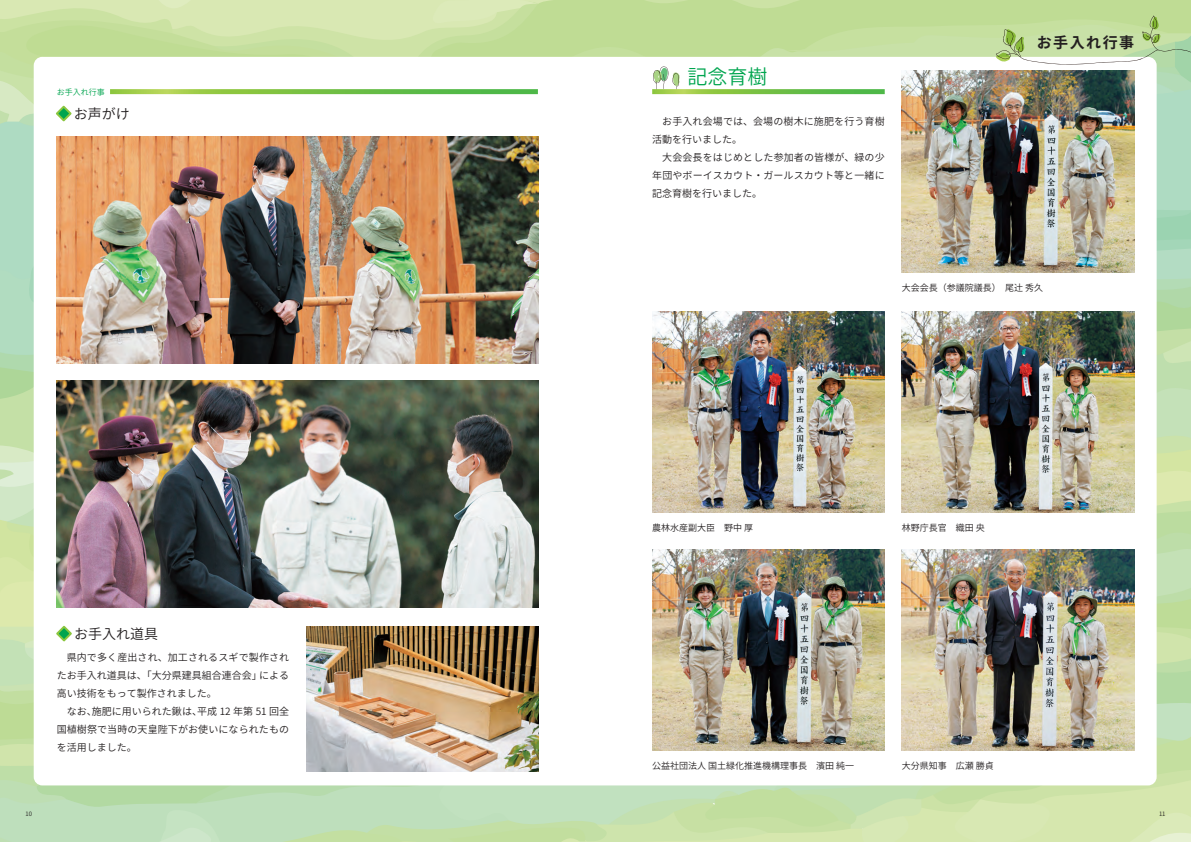
<style>
.page{position:relative;width:1191px;height:842px;background:#fff}
.page>*{position:absolute;margin:0;border:0;box-sizing:border-box;transform-origin:0 0}
.t1{font:600 20px "Noto Sans CJ Kjp";color:#00a54f}
.t2{font:700 15px "Noto Sans CJ Kjp";letter-spacing:.1em;color:#231f20}
.t3{font:600 14px "Noto Sans CJ Kjp";color:#231f20}
.t4{font:600 10px/18px "Noto Sans CJ Kjp";letter-spacing:.01em;color:#231f20}
.t5{font:600 9px "Noto Sans CJ Kjp";color:#231f20}
.t6{font:600 8px "Noto Sans CJ Kjp";color:#00a54f}
.t7{font:600 6px "Noto Sans CJ Kjp";color:#231f20}
.s1{color:#00a54f}
</style>
<div class="page">
<img style="left:0;top:0;width:1191px;height:842px">
<svg style="left:652px;top:89px;width:232px;height:5px"></svg>
<svg style="left:110px;top:89px;width:428px;height:5px;background:#7ac34b"></svg>
<p class="t6" style="left:57px;top:87px;width:49px">お手入れ行事</p>
<h3 class="t3" style="left:57px;top:106px;width:75px"><span class="s1">◆</span> お声がけ</h3>
<h3 class="t3" style="left:57px;top:626px;width:103px"><span class="s1">◆</span> お手入れ道具</h3>
<p class="t4" style="left:57px;top:648px;width:234px;text-indent:10px">県内で多く産出され、加工されるスギで製作されたお手入れ道具は、「大分県建具組合連合会」による高い技術をもって製作されました。<br>　なお、施肥に用いられた鍬は、平成 12 年第 51 回全国植樹祭で当時の天皇陛下がお使いになられたものを活用しました。</p>
<h1 class="t1" style="left:687px;top:66px;width:81px">記念育樹</h1>
<p class="t4" style="left:652px;top:112px;width:234px;text-indent:10px">お手入れ会場では、会場の樹木に施肥を行う育樹活動を行いました。<br>　大会会長をはじめとした参加者の皆様が、緑の少年団やボーイスカウト・ガールスカウト等と一緒に記念育樹を行いました。</p>
<h2 class="t2" style="left:1036px;top:34px;width:99px">お手入れ行事</h2>
<p class="t5" style="left:901px;top:282px;width:143px">大会会長（参議院議長）　尾辻 秀久</p>
<p class="t5" style="left:652px;top:522px;width:103px">農林水産副大臣　野中 厚</p>
<p class="t5" style="left:901px;top:522px;width:85px">林野庁長官　織田 央</p>
<p class="t5" style="left:652px;top:760px;width:204px">公益社団法人 国土緑化推進機構理事長　濱田 純一</p>
<p class="t5" style="left:901px;top:760px;width:94px">大分県知事　広瀬 勝貞</p>
<p class="t7" style="left:25px;top:810px;width:8px">10</p>
<p class="t7" style="left:1159px;top:810px;width:8px">11</p>
</div>
